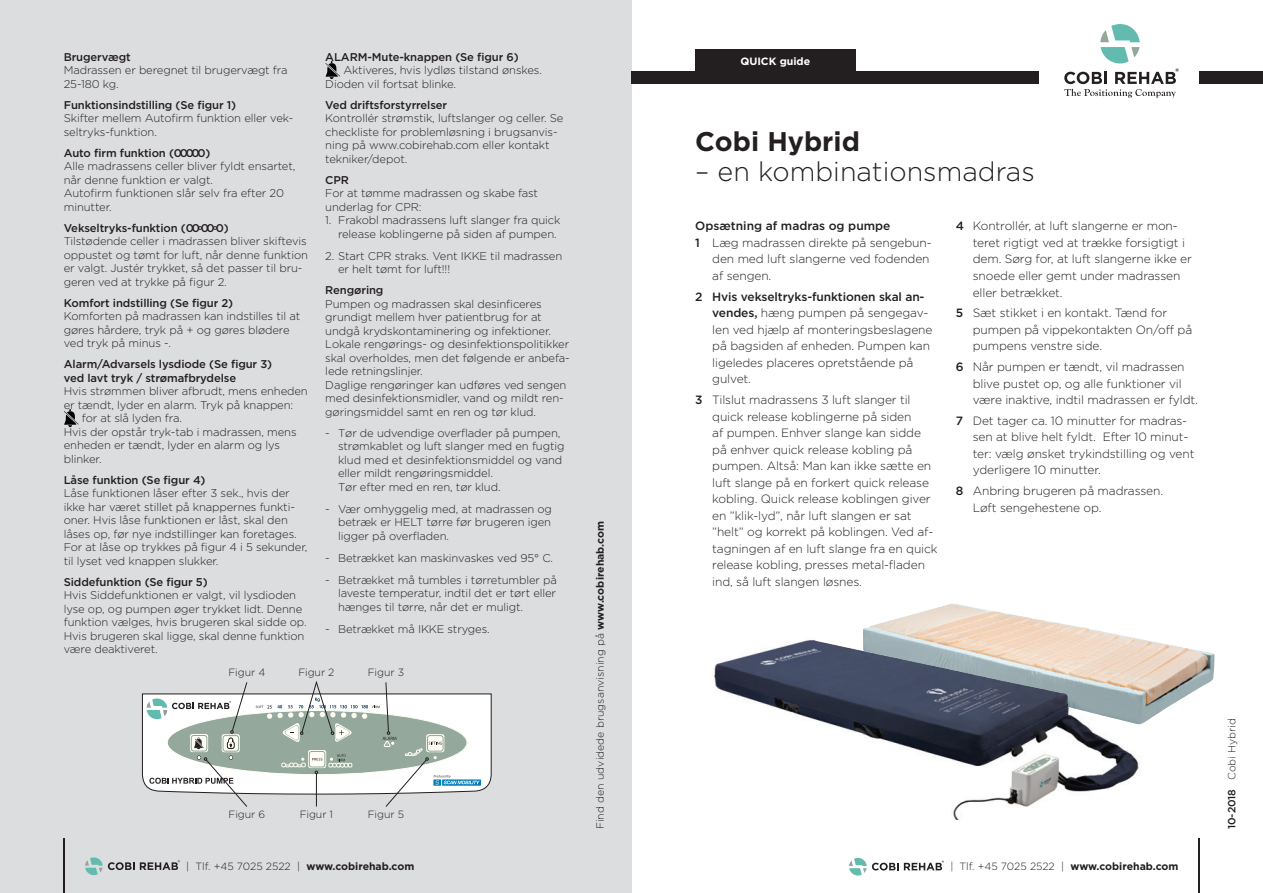
<style>
.page{position:relative;width:1263px;height:893px;background:#fff}
.page>*{position:absolute;margin:0;border:0;box-sizing:border-box;transform-origin:0 0}
.t1{font:300 27px "Gotham";color:#231f20}
.t2{font:700 27px "Gotham";color:#231f20}
.t3{font:300 12px/16.5px "Gotham";letter-spacing:-.01em;color:#231f20}
.t4{font:500 12px "Gotham";color:#231f20}
.t5{font:300 11.25px/13.5px "Gotham";letter-spacing:-.01em;color:#231f20}
.t6{font:500 11.25px/13.5px "Gotham";letter-spacing:-.01em;color:#231f20}
.t7{font:700 10.65px "Gotham";color:#fff}
.t8{font:300 10.5px "Gotham";color:#231f20}
.s1{font-weight:500}
.s2{font-weight:700}
</style>
<div class="page">
<div style="left:0;top:0;width:631px;height:893px;background:#dcdddf"></div>
<svg style="left:64px;top:409px;width:15px;height:18px"></svg>
<svg style="left:325px;top:61px;width:15px;height:18px"></svg>
<div style="left:631px;top:72px;width:632px;height:12px;background:#231f20"></div>
<div style="left:695px;top:50px;width:160px;height:22px;background:#231f20"></div>
<div style="left:1040px;top:0;width:159px;height:103px;background:#fff"></div>
<svg style="left:1064px;top:24px;width:115px;height:74px"></svg>
<hr style="left:64px;top:839px;width:1px;height:54px;background:#231f20">
<svg style="left:85px;top:857px;width:95px;height:18px"></svg>
<hr style="left:1198px;top:839px;width:2px;height:54px;background:#231f20">
<svg style="left:849px;top:858px;width:95px;height:17px"></svg>
<svg style="left:142px;top:681px;width:349px;height:126px"></svg>
<img style="left:863px;top:604px;width:352px;height:114px">
<img style="left:714px;top:637px;width:437px;height:183px">
<p class="t6" style="left:64px;top:50px;width:68px">Brugervægt</p>
<p class="t5" style="left:64px;top:63px;width:225px">Madrassen er beregnet til brugervægt fra<br>25-180 kg.</p>
<p class="t6" style="left:64px;top:98px;width:174px">Funktionsindstilling (Se figur 1)</p>
<p class="t5" style="left:64px;top:111px;width:231px">Skifter mellem Autofirm funktion eller vek&shy;seltryks-funktion.</p>
<p class="t6" style="left:64px;top:146px;width:148px">Auto firm funktion (00000)</p>
<p class="t5" style="left:64px;top:159px;width:233px">Alle madrassens celler bliver fyldt ensartet, når denne funktion er valgt.<br>Autofirm funktionen slår selv fra efter 20 minutter.</p>
<p class="t5" style="left:64px;top:221px;width:246px"><span class="s1">Vekseltryks-funktion (00</span><span class="s2">°</span><span class="s1">00</span><span class="s2">°</span><span class="s1">0)<br></span>Tilstødende celler i madrassen bliver skiftevis oppustet og tømt for luft, når denne funktion er valgt. Justér trykket, så det passer til bru&shy;geren ved at trykke på figur 2.</p>
<p class="t6" style="left:64px;top:296px;width:171px">Komfort indstilling (Se figur 2)</p>
<p class="t5" style="left:64px;top:309px;width:238px">Komforten på madrassen kan indstilles til at gøres hårdere, tryk på + og gøres blødere ved tryk på minus -.</p>
<p class="t6" style="left:64px;top:357px;width:210px">Alarm/Advarsels lysdiode (Se figur 3) ved lavt tryk / strømafbrydelse</p>
<p class="t5" style="left:64px;top:384px;width:246px">Hvis strømmen bliver afbrudt, mens enheden</p>
<p class="t5" style="left:64px;top:398px;width:231px">er tændt, lyder en alarm. Tryk på knappen:</p>
<p class="t5" style="left:82px;top:411px;width:102px">for at slå lyden fra.</p>
<p class="t5" style="left:64px;top:425px;width:234px">Hvis der opstår tryk-tab i madrassen, mens</p>
<p class="t5" style="left:64px;top:438px;width:218px">enheden er tændt, lyder en alarm og lys</p>
<p class="t5" style="left:64px;top:452px;width:39px">blinker.</p>
<p class="t6" style="left:64px;top:473px;width:143px">Låse funktion (Se figur 4)</p>
<p class="t5" style="left:64px;top:486px;width:245px">Låse funktionen låser efter 3 sek., hvis der ikke har været stillet på knappernes funkti&shy;oner. Hvis låse funktionen er låst, skal den låses op, før nye indstillinger kan foretages.<br>For at låse op trykkes på figur 4 i 5 sekunder, til lyset ved knappen slukker.</p>
<p class="t6" style="left:64px;top:575px;width:146px">Siddefunktion (Se figur 5)</p>
<p class="t5" style="left:64px;top:588px;width:244px">Hvis Siddefunktionen er valgt, vil lysdioden lyse op, og pumpen øger trykket lidt. Denne funktion vælges, hvis brugeren skal sidde op.<br>Hvis brugeren skal ligge, skal denne funktion være deaktiveret.</p>
<p class="t6" style="left:325px;top:50px;width:195px">ALARM-Mute-knappen (Se figur 6)</p>
<p class="t5" style="left:325px;top:63px;width:218px;text-indent:18px">Aktiveres, hvis lydløs tilstand ønskes.<br>Dioden vil fortsat blinke.</p>
<p class="t6" style="left:325px;top:98px;width:123px">Ved driftsforstyrrelser</p>
<p class="t5" style="left:325px;top:111px;width:240px">Kontrollér strømstik, luftslanger og celler. Se checkliste for problemløsning i brugsanvis&shy;ning på www.cobirehab.com eller kontakt tekniker/depot.</p>
<p class="t6" style="left:325px;top:173px;width:25px">CPR</p>
<p class="t5" style="left:325px;top:186px;width:214px">For at tømme madrassen og skabe fast underlag for CPR:</p>
<p class="t5" style="left:338px;top:213px;width:224px;text-indent:-13px">1. Frakobl madrassens luft slanger fra quick release koblingerne på siden af pumpen.</p>
<p class="t5" style="left:338px;top:249px;width:226px;text-indent:-13px">2. Start CPR straks. Vent IKKE til madrassen er helt tømt for luft!!!</p>
<p class="t6" style="left:325px;top:283px;width:60px">Rengøring</p>
<p class="t5" style="left:325px;top:297px;width:246px">Pumpen og madrassen skal desinficeres grundigt mellem hver patientbrug for at undgå krydskontaminering og infektioner.<br>Lokale rengørings- og desinfektionspolitikker skal overholdes, men det følgende er anbefa&shy;lede retningslinjer.<br>Daglige rengøringer kan udføres ved sengen med desinfektionsmidler, vand og mildt ren&shy;gøringsmiddel samt en ren og tør klud.</p>
<p class="t5" style="left:338px;top:426px;width:228px;text-indent:-13px">- Tør de udvendige overflader på pumpen, strømkablet og luft slanger med en fugtig klud med et desinfektionsmiddel og vand eller mildt rengøringsmiddel.<br>Tør efter med en ren, tør klud.</p>
<p class="t5" style="left:338px;top:502px;width:215px;text-align:justify;text-indent:-13px">- Vær omhyggelig med, at madrassen og betræk er HELT tørre før brugeren igen ligger på overfladen.</p>
<p class="t5" style="left:325px;top:551px;width:229px">- Betrækket kan maskinvaskes ved 95° C.</p>
<p class="t5" style="left:338px;top:573px;width:220px;text-align:justify;text-indent:-13px">- Betrækket må tumbles i tørretumbler på laveste temperatur, indtil det er tørt eller hænges til tørre, når det er muligt.</p>
<p class="t5" style="left:325px;top:622px;width:166px">- Betrækket må IKKE stryges.</p>
<p class="t8" style="left:228px;top:666px;width:38px">Figur 4</p>
<p class="t8" style="left:368px;top:666px;width:38px">Figur 3</p>
<p class="t8" style="left:298px;top:666px;width:38px">Figur 2</p>
<p class="t8" style="left:229px;top:809px;width:38px">Figur 6</p>
<p class="t8" style="left:300px;top:809px;width:35px">Figur 1</p>
<p class="t8" style="left:368px;top:809px;width:38px">Figur 5</p>
<p class="t8" style="left:594px;top:829px;width:310px;rotate:-90deg">Find den udvidede brugsanvisning på <span class="s2">www.cobirehab.com</span></p>
<p class="t7" style="left:740px;top:55px;width:71px">QUICK guide</p>
<h1 class="t2" style="left:695px;top:125px;width:166px">Cobi Hybrid</h1>
<h1 class="t1" style="left:695px;top:156px;width:341px">– en kombinationsmadras</h1>
<p class="t4" style="left:695px;top:219px;width:197px">Opsætning af madras og pumpe</p>
<p class="t3" style="left:695px;top:234px;width:238px"><span class="s1">1</span> Læg madrassen direkte på sengebun-</p>
<p class="t3" style="left:712px;top:251px;width:219px">den med luft slangerne ved fodenden</p>
<p class="t3" style="left:712px;top:267px;width:61px">af sengen.</p>
<p class="t3" style="left:712px;top:288px;width:222px;text-indent:-17px"><span class="s1">2 Hvis vekseltryks-funktionen skal an&shy;vendes,</span> hæng pumpen på sengegav&shy;len ved hjælp af monteringsbeslagene på bagsiden af enheden. Pumpen kan ligeledes placeres opretstående på gulvet.</p>
<p class="t3" style="left:712px;top:391px;width:227px;text-indent:-17px"><span class="s1">3</span> Tilslut madrassens 3 luft slanger til quick release koblingerne på siden<br>af pumpen. Enhver slange kan sidde på enhver quick release kobling på pumpen. Altså: Man kan ikke sætte en luft slange på en forkert quick release kobling. Quick release koblingen giver en ”klik-lyd”, når luft slangen er sat ”helt” og korrekt på koblingen. Ved af&shy;tagningen af en luft slange fra en quick release kobling, presses metal-fladen ind, så luft slangen løsnes.</p>
<p class="t3" style="left:973px;top:218px;width:221px;text-indent:-17px"><span class="s1">4</span> Kontrollér, at luft slangerne er mon&shy;teret rigtigt ved at trække forsigtigt i dem. Sørg for, at luft slangerne ikke er snoede eller gemt under madrassen eller betrækket.</p>
<p class="t3" style="left:973px;top:305px;width:221px;text-indent:-17px"><span class="s1">5</span> Sæt stikket i en kontakt. Tænd for pumpen på vippekontakten On/off på pumpens venstre side.</p>
<p class="t3" style="left:973px;top:358px;width:227px;text-indent:-17px"><span class="s1">6</span> Når pumpen er tændt, vil madrassen blive pustet op, og alle funktioner vil være inaktive, indtil madrassen er fyldt.</p>
<p class="t3" style="left:973px;top:412px;width:223px;text-indent:-17px"><span class="s1">7</span> Det tager ca. 10 minutter for madras&shy;sen at blive helt fyldt. Efter 10 minut&shy;ter: vælg ønsket trykindstilling og vent yderligere 10 minutter.</p>
<p class="t3" style="left:973px;top:482px;width:192px;text-indent:-17px"><span class="s1">8</span> Anbring brugeren på madrassen.<br>Løft sengehestene op.</p>
<p class="t8" style="left:186px;top:860px;width:230px">| Tlf. +45 7025 2522 | <span class="s2">www.cobirehab.com</span></p>
<p class="t8" style="left:950px;top:861px;width:230px">| Tlf. +45 7025 2522 | <span class="s2">www.cobirehab.com</span></p>
<p class="t8" style="left:1226px;top:829px;width:113px;rotate:-90deg"><span class="s1">10-2018</span> Cobi Hybrid</p>
</div>
